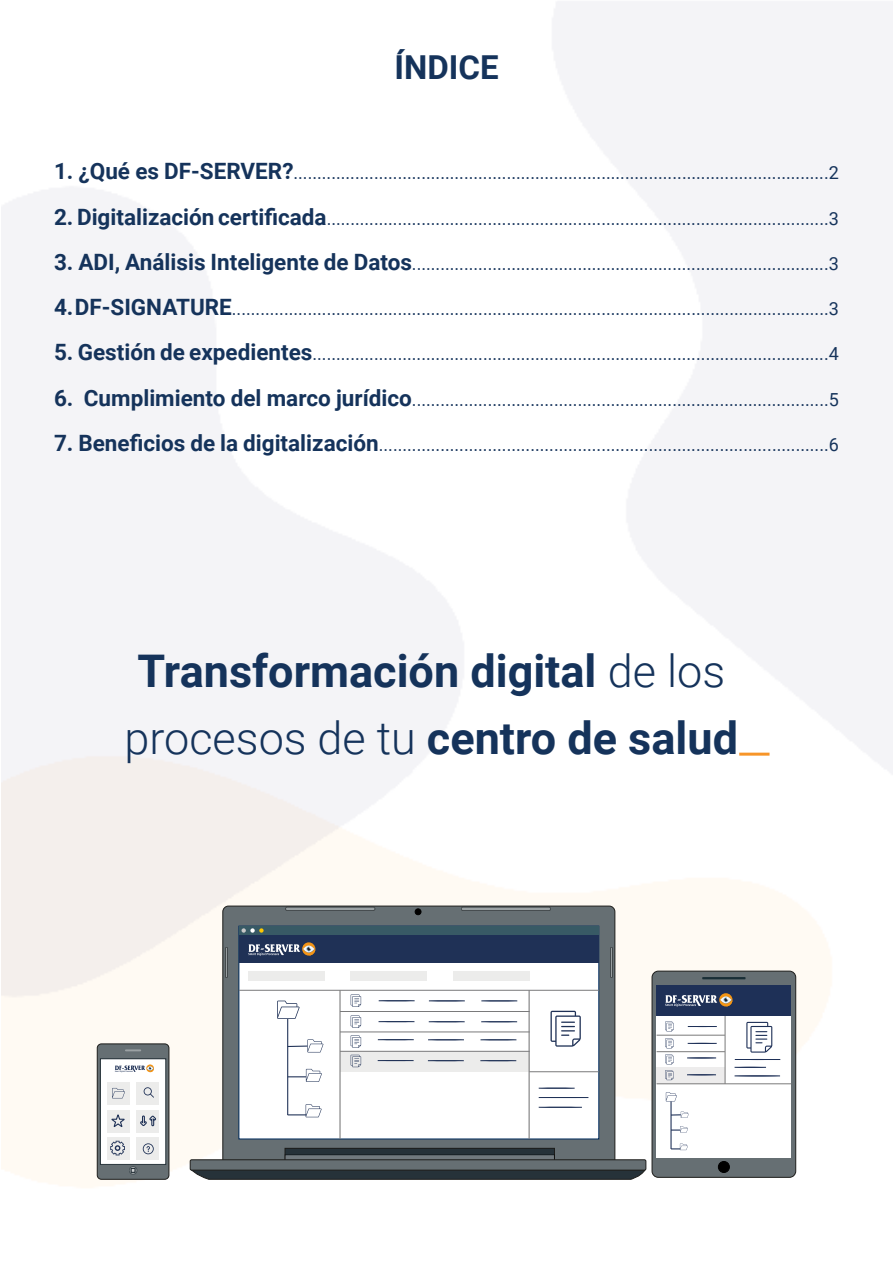
<style>
.page{position:relative;width:893px;height:1263px;background:#fff}
.page>*{position:absolute;margin:0;border:0;box-sizing:border-box;transform-origin:0 0}
.t1{font:700 45px/66px "Roboto";color:#15335b}
.t2{font:700 33px "Roboto";color:#15335b}
.t3{font:18px "Roboto";color:#15335b}
.s1{font-weight:700;font-size:22.5px}
.s2{font-weight:300}
</style>
<div class="page">
<img style="left:1px;top:2px;width:892px;height:1186px">
<hr style="left:739px;top:753px;width:30px;height:3px;background:#f79528">
<svg style="left:222px;top:905px;width:393px;height:254px;background:#626b70"></svg>
<svg style="left:415px;top:909px;width:6px;height:6px"></svg>
<div style="left:415px;top:908px;width:6px;height:7px;border:1px solid #000;border-radius:50%"></div>
<hr style="left:285px;top:907px;width:90px;height:3px;background:#fff;border-radius:2px">
<div style="left:285px;top:907px;width:90px;height:4px;border:1px solid #000;border-radius:2px"></div>
<hr style="left:461px;top:907px;width:90px;height:3px;background:#fff;border-radius:2px">
<div style="left:461px;top:907px;width:90px;height:4px;border:1px solid #000;border-radius:2px"></div>
<div style="left:285px;top:1148px;width:269px;height:13px;background:#263239"></div>
<div style="left:285px;top:1148px;width:270px;height:14px;border:1px solid #1d1d1b"></div>
<div style="left:285px;top:1155px;width:269px;height:6px;background:#71797e"></div>
<div style="left:285px;top:1154px;width:270px;height:8px;border:1px solid #000"></div>
<svg style="left:191px;top:1170px;width:455px;height:10px;background:#2d373c"></svg>
<div style="left:190px;top:1160px;width:456px;height:10px;background:#666f73"></div>
<div style="left:190px;top:1159px;width:456px;height:11px;border:1px solid #1d1d1b"></div>
<div style="left:610px;top:947px;width:3px;height:31px;border:1px solid #000"></div>
<div style="left:225px;top:947px;width:3px;height:31px;border:1px solid #000"></div>
<div style="left:239px;top:926px;width:360px;height:213px;background:#fff"></div>
<div style="left:239px;top:935px;width:360px;height:27px;background:#1f3156"></div>
<div style="left:239px;top:926px;width:360px;height:9px;background:#385a65"></div>
<svg style="left:242px;top:928px;width:22px;height:5px"></svg>
<div style="left:340px;top:1051px;width:189px;height:21px;background:#ececeb"></div>
<div style="left:351px;top:971px;width:76px;height:10px;background:#ececeb"></div>
<hr style="left:239px;top:990px;width:360px;height:1px;background:#7a7a7b">
<hr style="left:339px;top:990px;width:2px;height:149px;background:#7a7a7b">
<hr style="left:340px;top:1032px;width:190px;height:1px;background:#7a7a7b">
<hr style="left:340px;top:1051px;width:190px;height:1px;background:#7a7a7b">
<div style="left:453px;top:971px;width:76px;height:10px;background:#ececeb"></div>
<hr style="left:340px;top:1011px;width:190px;height:1px;background:#7a7a7b">
<svg style="left:302px;top:942px;width:13px;height:13px"></svg>
<svg style="left:248px;top:944px;width:67px;height:12px"></svg>
<hr style="left:529px;top:1071px;width:70px;height:1px;background:#7a7a7b">
<svg style="left:539px;top:1087px;width:36px;height:2px"></svg>
<svg style="left:539px;top:1097px;width:49px;height:1px"></svg>
<svg style="left:539px;top:1106px;width:43px;height:2px"></svg>
<div style="left:248px;top:971px;width:76px;height:10px;background:#ececeb"></div>
<svg style="left:351px;top:994px;width:10px;height:13px"></svg>
<svg style="left:351px;top:1015px;width:10px;height:13px"></svg>
<svg style="left:351px;top:1035px;width:10px;height:13px"></svg>
<svg style="left:351px;top:1055px;width:10px;height:12px"></svg>
<svg style="left:379px;top:1000px;width:36px;height:1px"></svg>
<svg style="left:429px;top:1000px;width:36px;height:2px"></svg>
<svg style="left:481px;top:1000px;width:36px;height:2px"></svg>
<svg style="left:379px;top:1021px;width:35px;height:1px"></svg>
<svg style="left:429px;top:1021px;width:36px;height:1px"></svg>
<svg style="left:481px;top:1021px;width:36px;height:1px"></svg>
<svg style="left:378px;top:1039px;width:36px;height:1px"></svg>
<svg style="left:428px;top:1039px;width:36px;height:1px"></svg>
<svg style="left:480px;top:1039px;width:36px;height:1px"></svg>
<svg style="left:378px;top:1060px;width:36px;height:1px"></svg>
<svg style="left:428px;top:1060px;width:36px;height:1px"></svg>
<svg style="left:480px;top:1060px;width:36px;height:1px"></svg>
<svg style="left:550px;top:1011px;width:31px;height:36px"></svg>
<svg style="left:277px;top:1000px;width:23px;height:19px"></svg>
<hr style="left:287px;top:1019px;width:1px;height:96px;background:#1f3156">
<svg style="left:288px;top:1039px;width:35px;height:13px"></svg>
<svg style="left:288px;top:1069px;width:34px;height:13px"></svg>
<svg style="left:288px;top:1104px;width:34px;height:13px"></svg>
<hr style="left:529px;top:990px;width:1px;height:149px;background:#7a7a7b">
<div style="left:97px;top:1044px;width:72px;height:135px;background:#666f73;border-radius:4px"></div>
<div style="left:97px;top:1043px;width:72px;height:136px;border:1px solid #1d1d1b;border-radius:4px"></div>
<div style="left:100px;top:1059px;width:66px;height:105px;background:#fff"></div>
<div style="left:100px;top:1058px;width:66px;height:106px;border:1px solid #263239"></div>
<svg style="left:125px;top:1049px;width:16px;height:2px"></svg>
<div style="left:129px;top:1166px;width:8px;height:8px;border:1px solid #263239;border-radius:50%"></div>
<svg style="left:131px;top:1168px;width:4px;height:4px"></svg>
<svg style="left:115px;top:1065px;width:39px;height:7px"></svg>
<div style="left:107px;top:1082px;width:22px;height:22px;background:#ececeb"></div>
<div style="left:137px;top:1082px;width:22px;height:22px;background:#ececeb"></div>
<svg style="left:112px;top:1088px;width:13px;height:10px"></svg>
<svg style="left:144px;top:1087px;width:10px;height:10px"></svg>
<div style="left:137px;top:1137px;width:22px;height:23px;background:#ececeb"></div>
<svg style="left:143px;top:1143px;width:11px;height:11px"></svg>
<div style="left:137px;top:1110px;width:22px;height:22px;background:#ececeb"></div>
<svg style="left:140px;top:1115px;width:16px;height:12px"></svg>
<div style="left:107px;top:1110px;width:22px;height:22px;background:#ececeb"></div>
<svg style="left:111px;top:1114px;width:14px;height:13px"></svg>
<div style="left:107px;top:1137px;width:22px;height:23px;background:#ececeb"></div>
<svg style="left:110px;top:1141px;width:15px;height:14px"></svg>
<div style="left:652px;top:971px;width:144px;height:206px;background:#666f73;border-radius:6px"></div>
<div style="left:652px;top:971px;width:144px;height:206px;border:1px solid #1d1d1b;border-radius:6px"></div>
<div style="left:657px;top:985px;width:134px;height:172px;background:#fff"></div>
<div style="left:718px;top:1161px;width:11px;height:11px;background:#000;border-radius:50%"></div>
<div style="left:718px;top:1161px;width:12px;height:12px;border:1px solid #000;border-radius:50%"></div>
<hr style="left:702px;top:977px;width:43px;height:2px;background:#192e36">
<div style="left:657px;top:985px;width:134px;height:31px;background:#1e3057"></div>
<svg style="left:719px;top:993px;width:13px;height:13px"></svg>
<svg style="left:665px;top:995px;width:67px;height:12px"></svg>
<div style="left:657px;top:1067px;width:68px;height:17px;background:#edecec"></div>
<hr style="left:657px;top:1051px;width:68px;height:1px;background:#7a7a7a">
<hr style="left:657px;top:1035px;width:68px;height:1px;background:#7a7a7a">
<svg style="left:665px;top:1021px;width:9px;height:10px"></svg>
<svg style="left:665px;top:1038px;width:9px;height:10px"></svg>
<svg style="left:665px;top:1054px;width:9px;height:10px"></svg>
<svg style="left:665px;top:1070px;width:9px;height:10px"></svg>
<svg style="left:688px;top:1026px;width:29px;height:1px"></svg>
<svg style="left:688px;top:1043px;width:29px;height:1px"></svg>
<svg style="left:687px;top:1057px;width:29px;height:1px"></svg>
<svg style="left:687px;top:1074px;width:29px;height:1px"></svg>
<hr style="left:657px;top:1083px;width:134px;height:1px;background:#7a7a7a">
<hr style="left:725px;top:1016px;width:1px;height:68px;background:#7a7a7a">
<svg style="left:746px;top:1022px;width:26px;height:31px"></svg>
<svg style="left:666px;top:1092px;width:11px;height:9px"></svg>
<hr style="left:670px;top:1101px;width:2px;height:48px;background:#1e3057">
<svg style="left:671px;top:1111px;width:18px;height:7px"></svg>
<svg style="left:671px;top:1126px;width:17px;height:6px"></svg>
<svg style="left:671px;top:1144px;width:17px;height:6px"></svg>
<svg style="left:735px;top:1059px;width:45px;height:1px"></svg>
<svg style="left:735px;top:1067px;width:31px;height:1px"></svg>
<svg style="left:735px;top:1075px;width:45px;height:1px"></svg>
<h2 class="t2" style="left:394px;top:44px;width:106px">ÍNDICE</h2>
<p class="t3" style="left:54px;top:160px;width:786px"><span class="s1">1. ¿Qué es DF-SERVER?</span>.................................................................................................................2</p>
<p class="t3" style="left:54px;top:206px;width:786px"><span class="s1">2. Digitalización certificada</span>..........................................................................................................3</p>
<p class="t3" style="left:54px;top:251px;width:786px"><span class="s1">3. ADI, Análisis Inteligente de Datos</span>........................................................................................3</p>
<p class="t3" style="left:54px;top:296px;width:786px"><span class="s1">4. DF-SIGNATURE</span>..............................................................................................................................3</p>
<p class="t3" style="left:54px;top:341px;width:786px"><span class="s1">5. Gestión de expedientes</span>.............................................................................................................4</p>
<p class="t3" style="left:54px;top:387px;width:786px"><span class="s1">6. Cumplimiento del marco jurídico</span>........................................................................................5</p>
<p class="t3" style="left:54px;top:432px;width:786px"><span class="s1">7. Beneficios de la digitalización</span>...............................................................................................6</p>
<h1 class="t1" style="left:125px;top:637px;width:615px">Transformación digital <span class="s2">de los procesos de tu</span> centro de salud</h1>
</div>
